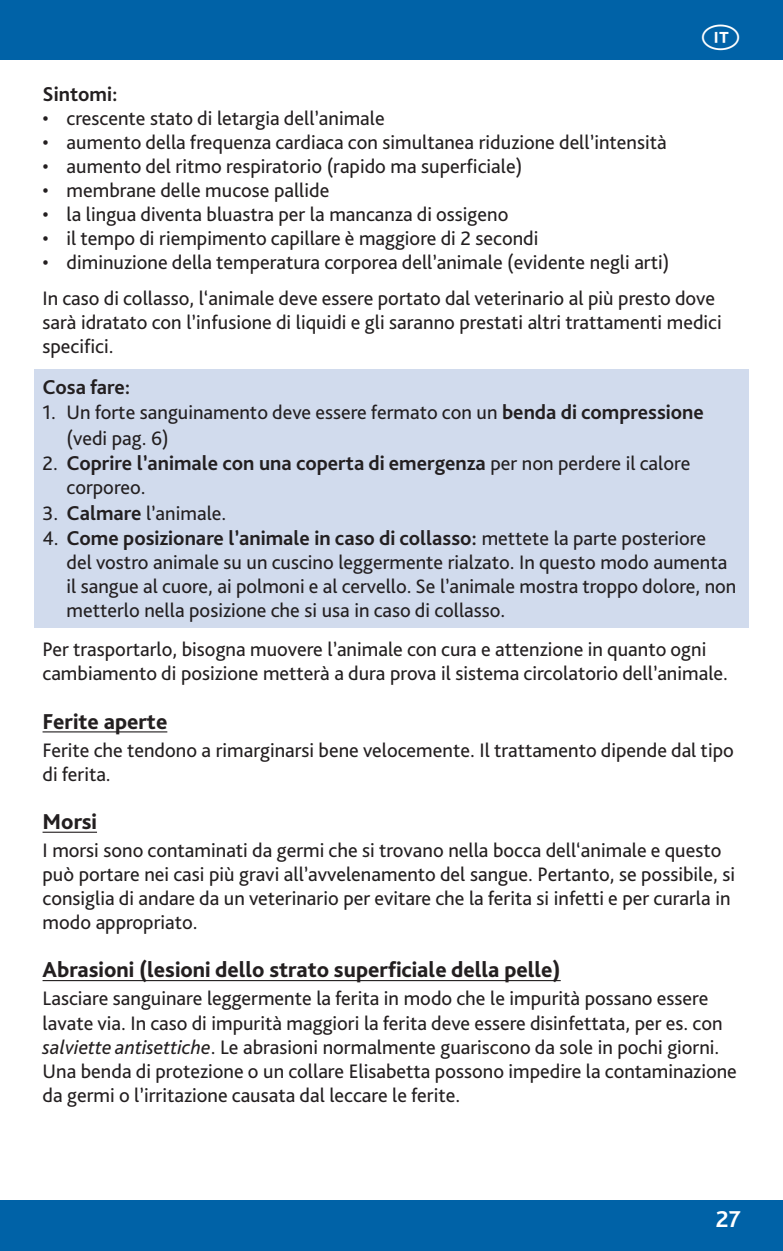
<style>
.page{position:relative;width:783px;height:1251px;background:#fff}
.page>*{position:absolute;margin:0;border:0;box-sizing:border-box;transform-origin:0 0}
.t1{font:30px "Natrix";color:#fff}
.t2{font:700 24px "Bliss Pro";color:#fff}
.t3{font:800 22.5px "Bliss Pro";color:#231f20}
.t4{font:700 21px "Bliss Pro";color:#231f20}
.t5{font:20.4px/24px "Bliss Pro";color:#231f20}
.s1{font-weight:700;font-size:21px}
.s2{font-weight:400;font-size:20.4px}
.s3{font-style:italic}
</style>
<div class="page">
<div style="left:0;top:1199px;width:782px;height:51px;background:#0062a7"></div>
<div style="left:0;top:0;width:782px;height:60px;background:#0062a7"></div>
<div style="left:34px;top:369px;width:714px;height:259px;background:#d1dbed"></div>
<hr style="left:43px;top:731px;width:124px;height:1px;background:#231f20">
<hr style="left:43px;top:831px;width:54px;height:1px;background:#231f20">
<hr style="left:43px;top:979px;width:517px;height:1px;background:#231f20">
<h1 class="t1" style="left:702px;top:20px;width:40px">I</h1>
<p class="t4" style="left:43px;top:81px;width:76px">Sintomi:</p>
<p class="t5" style="left:43px;top:106px;width:343px">• crescente stato di letargia dell’animale</p>
<p class="t5" style="left:43px;top:130px;width:625px">• aumento della frequenza cardiaca con simultanea riduzione dell’intensità</p>
<p class="t5" style="left:43px;top:154px;width:481px">• aumento del ritmo respiratorio (rapido ma superficiale)</p>
<p class="t5" style="left:43px;top:178px;width:288px">• membrane delle mucose pallide</p>
<p class="t5" style="left:43px;top:202px;width:467px">• la lingua diventa bluastra per la mancanza di ossigeno</p>
<p class="t5" style="left:43px;top:226px;width:497px">• il tempo di riempimento capillare è maggiore di 2 secondi</p>
<p class="t5" style="left:43px;top:244px;width:673px;line-height:36px">• diminuzione della temperatura corporea dell’animale (evidente negli arti)<br>In caso di collasso, l‘animale deve essere portato dal veterinario al più presto dove</p>
<p class="t5" style="left:43px;top:310px;width:680px">sarà idratato con l’infusione di liquidi e gli saranno prestati altri trattamenti medici specifici.</p>
<p class="t4" style="left:43px;top:373px;width:89px">Cosa fare:</p>
<p class="t5" style="left:67px;top:399px;width:638px;line-height:25.5px;text-indent:-24px">1. Un forte sanguinamento deve essere fermato con un <span class="s1">benda di compressione </span>(vedi pag. 6)</p>
<p class="t4" style="left:43px;top:450px;width:649px"><span class="s2">2.</span> Coprire l’animale con una coperta di emergenza <span class="s2">per non perdere il calore</span></p>
<p class="t5" style="left:67px;top:475px;width:81px">corporeo.</p>
<p class="t5" style="left:43px;top:500px;width:185px">3. <span class="s1">Calmare</span> l’animale.</p>
<p class="t4" style="left:43px;top:525px;width:665px"><span class="s2">4.</span> Come posizionare l’animale in caso di collasso: <span class="s2">mettete la parte posteriore</span></p>
<p class="t5" style="left:67px;top:550px;width:671px">del vostro animale su un cuscino leggermente rialzato. In questo modo aumenta il sangue al cuore, ai polmoni e al cervello. Se l’animale mostra troppo dolore, non metterlo nella posizione che si usa in caso di collasso.</p>
<p class="t5" style="left:43px;top:637px;width:686px">Per trasportarlo, bisogna muovere l’animale con cura e attenzione in quanto ogni cambiamento di posizione metterà a dura prova il sistema circolatorio dell’animale.</p>
<p class="t3" style="left:43px;top:707px;width:126px">Ferite aperte</p>
<p class="t5" style="left:43px;top:737px;width:692px">Ferite che tendono a rimarginarsi bene velocemente. Il trattamento dipende dal tipo di ferita.</p>
<p class="t3" style="left:43px;top:807px;width:56px">Morsi</p>
<p class="t5" style="left:43px;top:837px;width:693px">I morsi sono contaminati da germi che si trovano nella bocca dell‘animale e questo può portare nei casi più gravi all’avvelenamento del sangue. Pertanto, se possibile, si consiglia di andare da un veterinario per evitare che la ferita si infetti e per curarla in modo appropriato.</p>
<p class="t3" style="left:43px;top:955px;width:519px">Abrasioni (lesioni dello strato superficiale della pelle)</p>
<p class="t5" style="left:43px;top:985px;width:695px">Lasciare sanguinare leggermente la ferita in modo che le impurità possano essere lavate via. In caso di impurità maggiori la ferita deve essere disinfettata, per es. con <span class="s3">salviette antisettiche</span>. Le abrasioni normalmente guariscono da sole in pochi giorni.<br>Una benda di protezione o un collare Elisabetta possono impedire la contaminazione da germi o l’irritazione causata dal leccare le ferite.</p>
<p class="t2" style="left:715px;top:1203px;width:26px">27</p>
</div>
